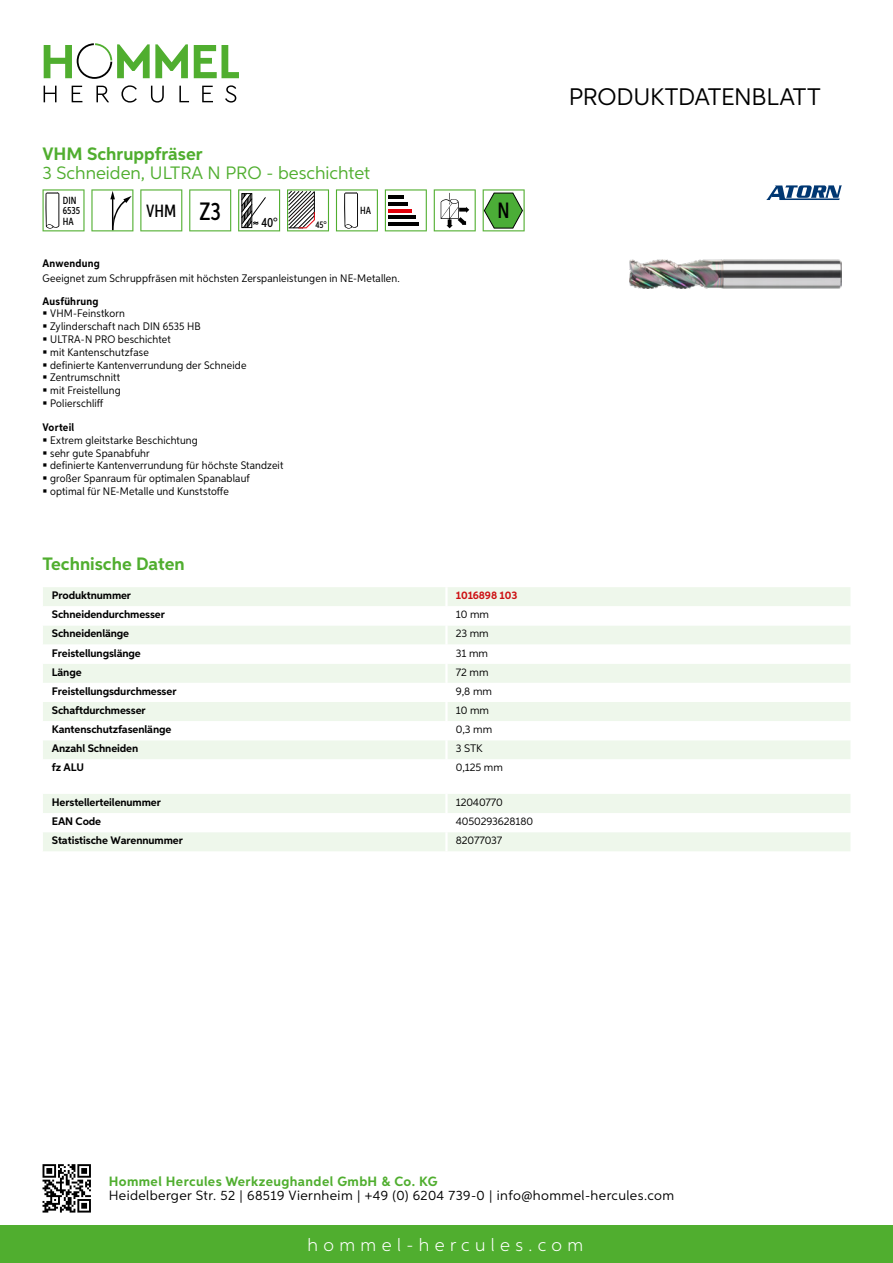
<style>
.page{position:relative;width:893px;height:1263px;background:#fff}
.page>*{position:absolute;margin:0;border:0;box-sizing:border-box;transform-origin:0 0}
.t1{font:24px "Aspira";letter-spacing:-.01em;color:#000}
.t2{font:500 22.2px "Aspira XX Nar";color:#000}
.t3{font:18px "Aspira";color:#50ae2f}
.t4{font:700 18px "Aspira";color:#50ae2f}
.t5{font:300 18px "Aspira";letter-spacing:.3em;color:#fff}
.t6{font:500 17.85px "Aspira XX Nar";color:#000}
.t7{font:13.5px "Aspira";letter-spacing:.03em;color:#000}
.t8{font:700 13.5px "Aspira";letter-spacing:.03em;color:#50ae2f}
.t9{font:500 13.35px "Aspira XX Nar";color:#000}
.t10{font:10.95px/12.8px "Aspira Nar";letter-spacing:.015em;color:#000}
.t11{font:700 10.95px "Aspira";letter-spacing:-.01em;color:#000}
.t12{font:10.95px "Aspira";letter-spacing:-.01em;color:#000}
.t13{font:700 10.95px "Aspira Nar";letter-spacing:.02em;color:#000}
.t14{font:700 10.95px "Aspira";letter-spacing:-.01em;color:#cd1013}
.t15{font:500 10.35px/10.4px "Aspira XX Nar";color:#000}
.t16{font:500 9.6px "Aspira XX Nar";color:#000}
.s1{font-size:25.2px}
</style>
<div class="page">
<div style="left:0;top:1226px;width:893px;height:37px;background:#50ae2f"></div>
<svg style="left:43px;top:1164px;width:48px;height:48px"></svg>
<svg style="left:194px;top:45px;width:45px;height:33px"></svg>
<svg style="left:44px;top:43px;width:144px;height:36px"></svg>
<svg style="left:44px;top:86px;width:13px;height:16px"></svg>
<svg style="left:72px;top:86px;width:10px;height:16px"></svg>
<svg style="left:96px;top:86px;width:13px;height:16px"></svg>
<svg style="left:121px;top:85px;width:16px;height:18px"></svg>
<svg style="left:151px;top:86px;width:13px;height:17px"></svg>
<svg style="left:179px;top:86px;width:10px;height:16px"></svg>
<svg style="left:202px;top:86px;width:11px;height:16px"></svg>
<svg style="left:225px;top:85px;width:11px;height:18px"></svg>
<div style="left:43px;top:587px;width:807px;height:19px;background:#eef7eb"></div>
<svg style="left:43px;top:626px;width:807px;height:133px;fill:#eef7eb"></svg>
<hr style="left:445px;top:587px;width:3px;height:19px;background:#fff">
<hr style="left:445px;top:625px;width:3px;height:20px;background:#fff">
<hr style="left:445px;top:645px;width:3px;height:19px;background:#fff">
<hr style="left:445px;top:664px;width:3px;height:19px;background:#fff">
<hr style="left:445px;top:683px;width:3px;height:19px;background:#fff">
<hr style="left:445px;top:702px;width:3px;height:19px;background:#fff">
<hr style="left:445px;top:721px;width:3px;height:19px;background:#fff">
<hr style="left:445px;top:740px;width:3px;height:19px;background:#fff">
<svg style="left:43px;top:794px;width:807px;height:57px"></svg>
<hr style="left:445px;top:832px;width:3px;height:19px;background:#fff">
<svg style="left:43px;top:189px;width:42px;height:42px"></svg>
<svg style="left:91px;top:189px;width:42px;height:42px"></svg>
<svg style="left:140px;top:189px;width:42px;height:42px"></svg>
<svg style="left:189px;top:189px;width:42px;height:42px"></svg>
<svg style="left:238px;top:189px;width:42px;height:42px"></svg>
<svg style="left:287px;top:189px;width:42px;height:42px"></svg>
<svg style="left:336px;top:189px;width:42px;height:42px"></svg>
<svg style="left:385px;top:189px;width:42px;height:42px"></svg>
<hr style="left:388px;top:196px;width:16px;height:3px;background:#000">
<hr style="left:388px;top:202px;width:20px;height:4px;background:#000">
<hr style="left:388px;top:209px;width:23px;height:3px;background:#e3000b">
<hr style="left:388px;top:216px;width:27px;height:3px;background:#000">
<hr style="left:388px;top:222px;width:31px;height:4px;background:#000">
<svg style="left:434px;top:189px;width:42px;height:42px"></svg>
<svg style="left:483px;top:189px;width:42px;height:42px"></svg>
<img style="left:629px;top:259px;width:213px;height:29px">
<svg style="left:766px;top:185px;width:76px;height:15px"></svg>
<h3 class="t4" style="left:43px;top:142px;width:162px">VHM Schruppfräser</h3>
<h3 class="t3" style="left:43px;top:162px;width:119px">3 Schneiden, ULTRA</h3>
<h3 class="t3" style="left:207px;top:162px;width:164px">N PRO - beschichtet</h3>
<p class="t15" style="left:63px;top:195px;width:19px">DIN<br>6535<br>HA</p>
<h3 class="t6" style="left:146px;top:200px;width:76px">VHM <span class="s1">Z3</span></h3>
<p class="t9" style="left:262px;top:215px;width:18px">40°</p>
<p class="t16" style="left:315px;top:219px;width:13px">45°</p>
<p class="t15" style="left:360px;top:205px;width:12px">HA</p>
<h2 class="t2" style="left:498px;top:197px;width:14px">N</h2>
<p class="t13" style="left:43px;top:257px;width:59px">Anwendung</p>
<p class="t10" style="left:43px;top:272px;width:359px">Geeignet zum Schruppfräsen mit höchsten Zerspanleistungen in NE-Metallen.</p>
<p class="t13" style="left:43px;top:294px;width:58px">Ausführung</p>
<p class="t10" style="left:50px;top:307px;width:198px">VHM-Feinstkorn<br>Zylinderschaft nach DIN 6535 HB<br>ULTRA-N PRO beschichtet<br>mit Kantenschutzfase<br>definierte Kantenverrundung der Schneide<br>Zentrumschnitt<br>mit Freistellung<br>Polierschliff</p>
<p class="t13" style="left:43px;top:421px;width:33px">Vorteil</p>
<p class="t10" style="left:50px;top:434px;width:235px">Extrem gleitstarke Beschichtung<br>sehr gute Spanabfuhr<br>definierte Kantenverrundung für höchste Standzeit großer Spanraum für optimalen Spanablauf optimal für NE-Metalle und Kunststoffe</p>
<h3 class="t4" style="left:43px;top:553px;width:144px">Technische Daten</h3>
<p class="t11" style="left:52px;top:589px;width:81px">Produktnummer</p>
<p class="t14" style="left:456px;top:589px;width:63px">1016898 103</p>
<p class="t11" style="left:52px;top:608px;width:115px">Schneidendurchmesser</p>
<p class="t12" style="left:456px;top:608px;width:35px">10 mm</p>
<p class="t11" style="left:52px;top:627px;width:79px">Schneidenlänge</p>
<p class="t12" style="left:456px;top:627px;width:34px">23 mm</p>
<p class="t11" style="left:52px;top:646px;width:90px">Freistellungslänge</p>
<p class="t12" style="left:456px;top:646px;width:34px">31 mm</p>
<p class="t11" style="left:52px;top:665px;width:31px">Länge</p>
<p class="t12" style="left:456px;top:665px;width:34px">72 mm</p>
<p class="t11" style="left:52px;top:684px;width:126px">Freistellungsdurchmesser</p>
<p class="t12" style="left:456px;top:684px;width:38px">9,8 mm</p>
<p class="t11" style="left:52px;top:703px;width:95px">Schaftdurchmesser</p>
<p class="t12" style="left:456px;top:703px;width:35px">10 mm</p>
<p class="t11" style="left:52px;top:722px;width:121px">Kantenschutzfasenlänge</p>
<p class="t12" style="left:456px;top:723px;width:38px">0,3 mm</p>
<p class="t11" style="left:52px;top:742px;width:88px">Anzahl Schneiden</p>
<p class="t12" style="left:456px;top:742px;width:22px">3 STK</p>
<p class="t11" style="left:52px;top:761px;width:34px">fz ALU</p>
<p class="t12" style="left:456px;top:761px;width:49px">0,125 mm</p>
<p class="t11" style="left:52px;top:795px;width:111px">Herstellerteilenummer</p>
<p class="t12" style="left:456px;top:795px;width:49px">12040770</p>
<p class="t11" style="left:52px;top:814px;width:51px">EAN Code</p>
<p class="t12" style="left:456px;top:814px;width:79px">4050293628180</p>
<p class="t11" style="left:52px;top:834px;width:132px">Statistische Warennummer</p>
<p class="t12" style="left:456px;top:834px;width:48px">82077037</p>
<h1 class="t1" style="left:569px;top:82px;width:253px">Produktdatenblatt</h1>
<p class="t8" style="left:109px;top:1172px;width:330px">Hommel Hercules Werkzeughandel GmbH &amp; Co. KG</p>
<p class="t7" style="left:109px;top:1187px;width:567px">Heidelberger Str. 52 | 68519 Viernheim | +49 (0) 6204 739-0 | info@hommel-hercules.com</p>
<h3 class="t5" style="left:307px;top:1234px;width:277px">hommel-hercules.com</h3>
</div>
